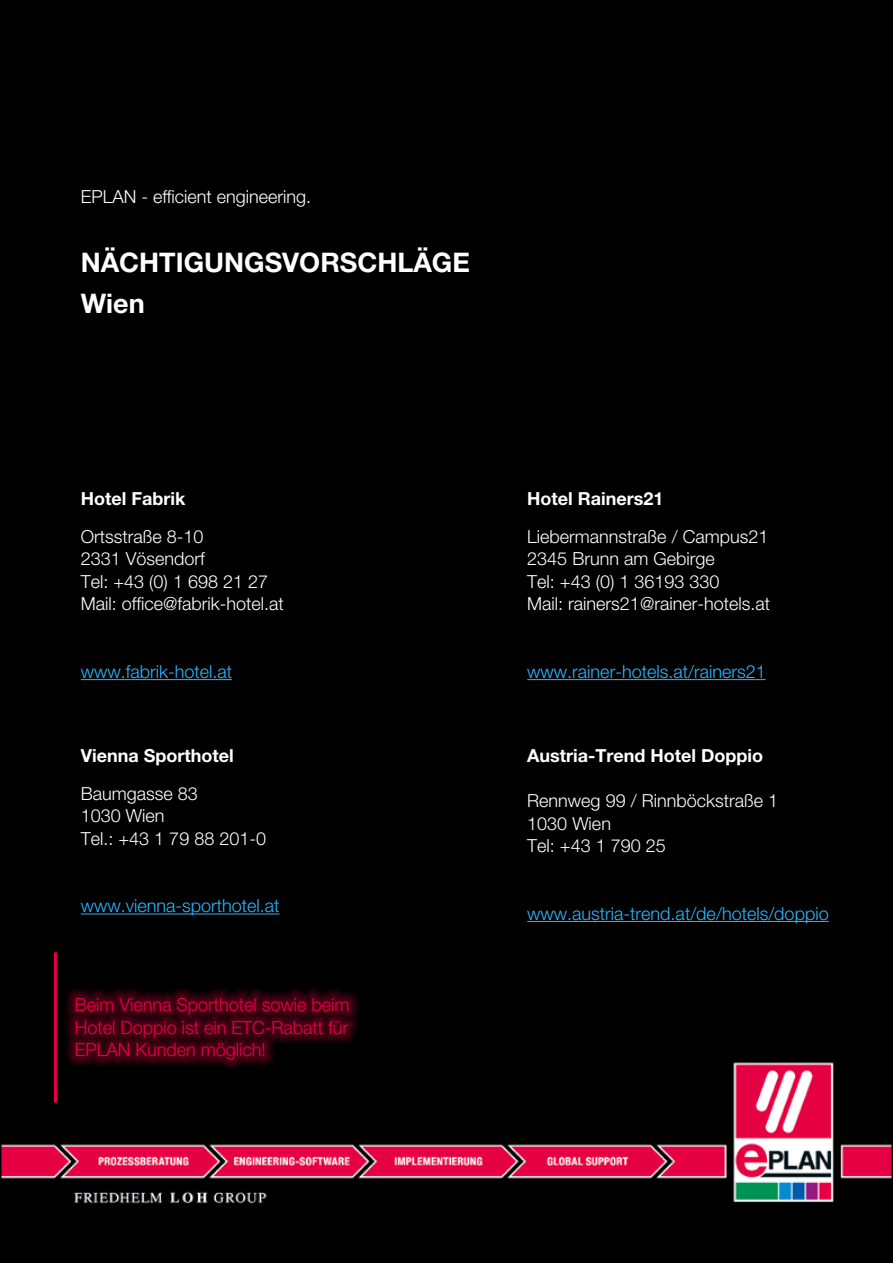
<style>
.page{position:relative;width:893px;height:1263px;background:#fff}
.page>*{position:absolute;margin:0;border:0;box-sizing:border-box;transform-origin:0 0}
.t1{font:700 27px "Helvetica Neue LT Std";color:#fff}
.t2{font:300 18px/22.5px "Helvetica Neue LT Std";color:#fff}
.t3{font:300 18px "Helvetica Neue LT Std";color:#29b8ff}
.t4{font:300 18px/22.5px "Helvetica Neue LT Std";color:#e50043;text-align:justify}
.t5{font:700 18px "Helvetica Neue LT Std";color:#fff}
</style>
<div class="page">
<div style="left:3px;top:3px;width:887px;height:1257px;background:#000"></div>
<hr style="left:527px;top:679px;width:239px;height:1px;background:#29b8ff">
<hr style="left:81px;top:679px;width:151px;height:1px;background:#29b8ff">
<hr style="left:81px;top:913px;width:198px;height:1px;background:#29b8ff">
<hr style="left:527px;top:921px;width:302px;height:1px;background:#29b8ff">
<svg style="left:360px;top:998px;width:17px;height:58px"></svg>
<div style="left:65px;top:988px;width:295px;height:82px;background:#e50043;opacity:.75"></div>
<hr style="left:54px;top:952px;width:3px;height:150px;background:#e50043">
<p class="t2" style="left:81px;top:185px;width:232px">EPLAN - efficient engineering.</p>
<h1 class="t1" style="left:81px;top:246px;width:391px">NÄCHTIGUNGSVORSCHLÄGE</h1>
<h1 class="t1" style="left:81px;top:286px;width:65px">Wien</h1>
<p class="t5" style="left:81px;top:488px;width:106px">Hotel Fabrik</p>
<p class="t2" style="left:81px;top:525px;width:205px">Ortsstraße 8-10<br>2331 Vösendorf<br>Tel: +43 (0) 1 698 21 27<br>Mail: office@fabrik-hotel.at</p>
<p class="t3" style="left:81px;top:660px;width:153px">www.fabrik-hotel.at</p>
<p class="t5" style="left:81px;top:744px;width:155px">Vienna Sporthotel</p>
<p class="t2" style="left:81px;top:782px;width:187px">Baumgasse 83<br>1030 Wien<br>Tel.: +43 1 79 88 201-0</p>
<p class="t3" style="left:81px;top:895px;width:200px">www.vienna-sporthotel.at</p>
<p class="t4" style="left:75px;top:993px;width:276px">Beim Vienna Sporthotel sowie beim Hotel Doppio ist ein ETC-Rabatt für EPLAN Kunden möglich!</p>
<p class="t5" style="left:527px;top:488px;width:138px">Hotel Rainers21</p>
<p class="t2" style="left:527px;top:525px;width:244px">Liebermannstraße / Campus21<br>2345 Brunn am Gebirge<br>Tel: +43 (0) 1 36193 330<br>Mail: rainers21@rainer-hotels.at</p>
<p class="t3" style="left:527px;top:660px;width:240px">www.rainer-hotels.at/rainers21</p>
<p class="t5" style="left:527px;top:744px;width:237px">Austria-Trend Hotel Doppio</p>
<p class="t2" style="left:527px;top:789px;width:252px">Rennweg 99 / Rinnböckstraße 1<br>1030 Wien<br>Tel: +43 1 790 25</p>
<p class="t3" style="left:527px;top:902px;width:303px">www.austria-trend.at/de/hotels/doppio</p>
</div>
